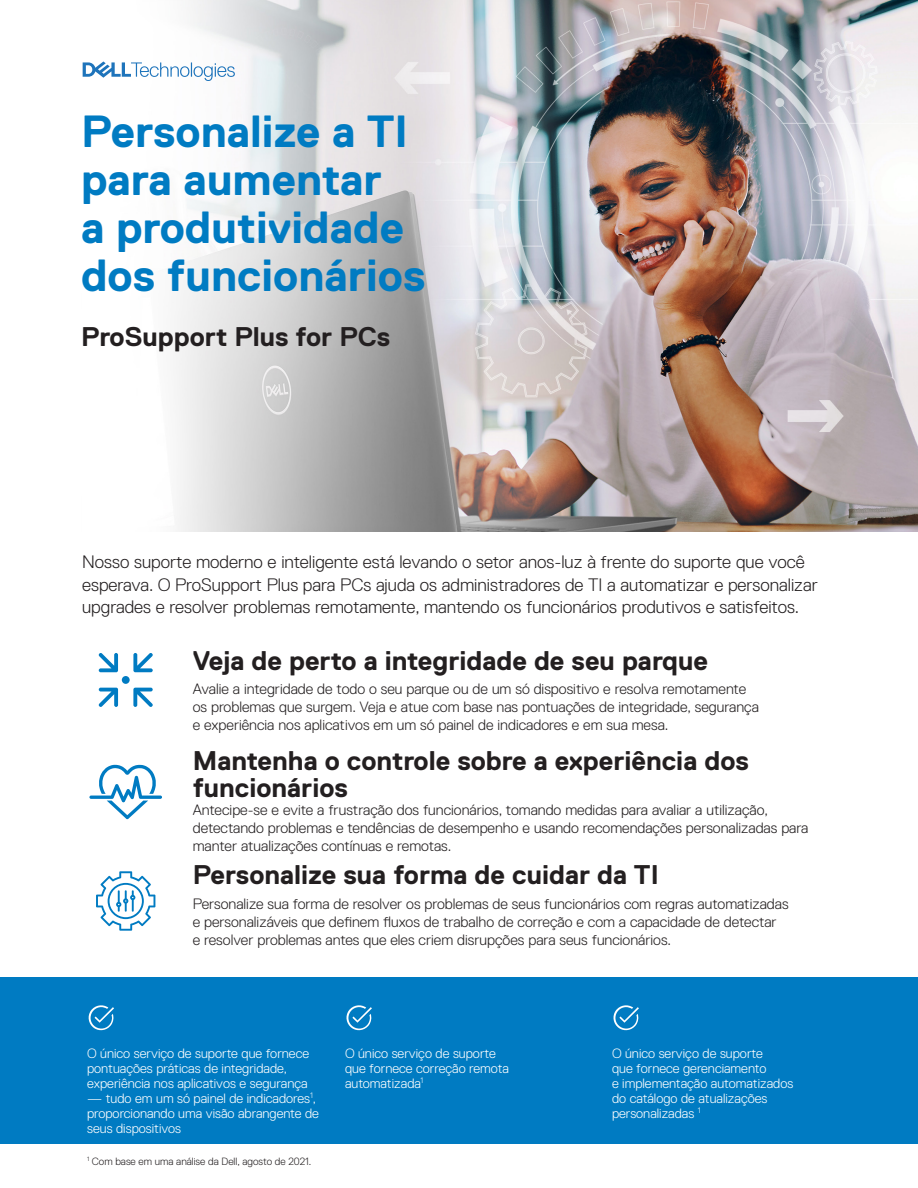
<style>
.page{position:relative;width:918px;height:1188px;background:#fff}
.page>*{position:absolute;margin:0;border:0;box-sizing:border-box;transform-origin:0 0}
.t1{font:700 45px/48px "Dell Replica";color:#007bc2}
.t2{font:700 27px/27px "Dell Replica";color:#231f20}
.t3{font:300 18px/22.5px "Dell Replica";color:#231f20}
.t4{font:300 15px/18px "Dell Replica";color:#231f20}
.t5{font:300 13.5px/15px "Dell Replica";color:#fff}
.t6{font:300 10.5px "Dell Replica";color:#231f20}
</style>
<div class="page">
<img style="left:82px;top:0;width:836px;height:532px">
<div style="left:0;top:977px;width:918px;height:167px;background:#007bc2"></div>
<svg style="left:83px;top:61px;width:152px;height:20px"></svg>
<svg style="left:89px;top:765px;width:73px;height:54px"></svg>
<svg style="left:99px;top:653px;width:54px;height:54px"></svg>
<div style="left:122px;top:676px;width:8px;height:8px;background:#007bc2;border-radius:50%"></div>
<svg style="left:96px;top:871px;width:59px;height:60px"></svg>
<svg style="left:88px;top:1005px;width:26px;height:26px"></svg>
<svg style="left:346px;top:1005px;width:26px;height:26px"></svg>
<svg style="left:613px;top:1005px;width:26px;height:26px"></svg>
<p class="t1" style="left:81px;top:108px;width:346px">Personalize a TI para aumentar<br>a produtividade dos funcionários</p>
<p class="t2" style="left:81px;top:324px;width:311px">ProSupport Plus for PCs</p>
<p class="t3" style="left:82px;top:551px;width:737px">Nosso suporte moderno e inteligente está levando o setor anos-luz à frente do suporte que você esperava. O ProSupport Plus para PCs ajuda os administradores de TI a automatizar e personalizar upgrades e resolver problemas remotamente, mantendo os funcionários produtivos e satisfeitos.</p>
<p class="t2" style="left:193px;top:647px;width:517px">Veja de perto a integridade de seu parque</p>
<p class="t4" style="left:193px;top:680px;width:568px">Avalie a integridade de todo o seu parque ou de um só dispositivo e resolva remotamente os problemas que surgem. Veja e atue com base nas pontuações de integridade, segurança e experiência nos aplicativos em um só painel de indicadores e em sua mesa.</p>
<p class="t2" style="left:193px;top:747px;width:558px">Mantenha o controle sobre a experiência dos funcionários</p>
<p class="t4" style="left:193px;top:801px;width:617px">Antecipe-se e evite a frustração dos funcionários, tomando medidas para avaliar a utilização, detectando problemas e tendências de desempenho e usando recomendações personalizadas para manter atualizações contínuas e remotas.</p>
<p class="t2" style="left:193px;top:862px;width:468px">Personalize sua forma de cuidar da TI</p>
<p class="t4" style="left:193px;top:894px;width:597px">Personalize sua forma de resolver os problemas de seus funcionários com regras automatizadas e personalizáveis que definem fluxos de trabalho de correção e com a capacidade de detectar<br>e resolver problemas antes que eles criem disrupções para seus funcionários.</p>
<p class="t5" style="left:87px;top:1045px;width:224px">O único serviço de suporte que fornece pontuações práticas de integridade, experiência nos aplicativos e segurança</p>
<p class="t5" style="left:87px;top:1090px;width:233px">— tudo em um só painel de indicadores<sup>1</sup>, proporcionando uma visão abrangente de seus dispositivos</p>
<p class="t6" style="left:87px;top:1155px;width:226px"><sup>1</sup> Com base em uma análise da Dell, agosto de 2021.</p>
<p class="t5" style="left:345px;top:1045px;width:165px">O único serviço de suporte que fornece correção remota automatizada<sup>1</sup></p>
<p class="t5" style="left:612px;top:1045px;width:183px">O único serviço de suporte<br>que fornece gerenciamento<br>e implementação automatizados do catálogo de atualizações personalizadas <sup>1</sup></p>
</div>
